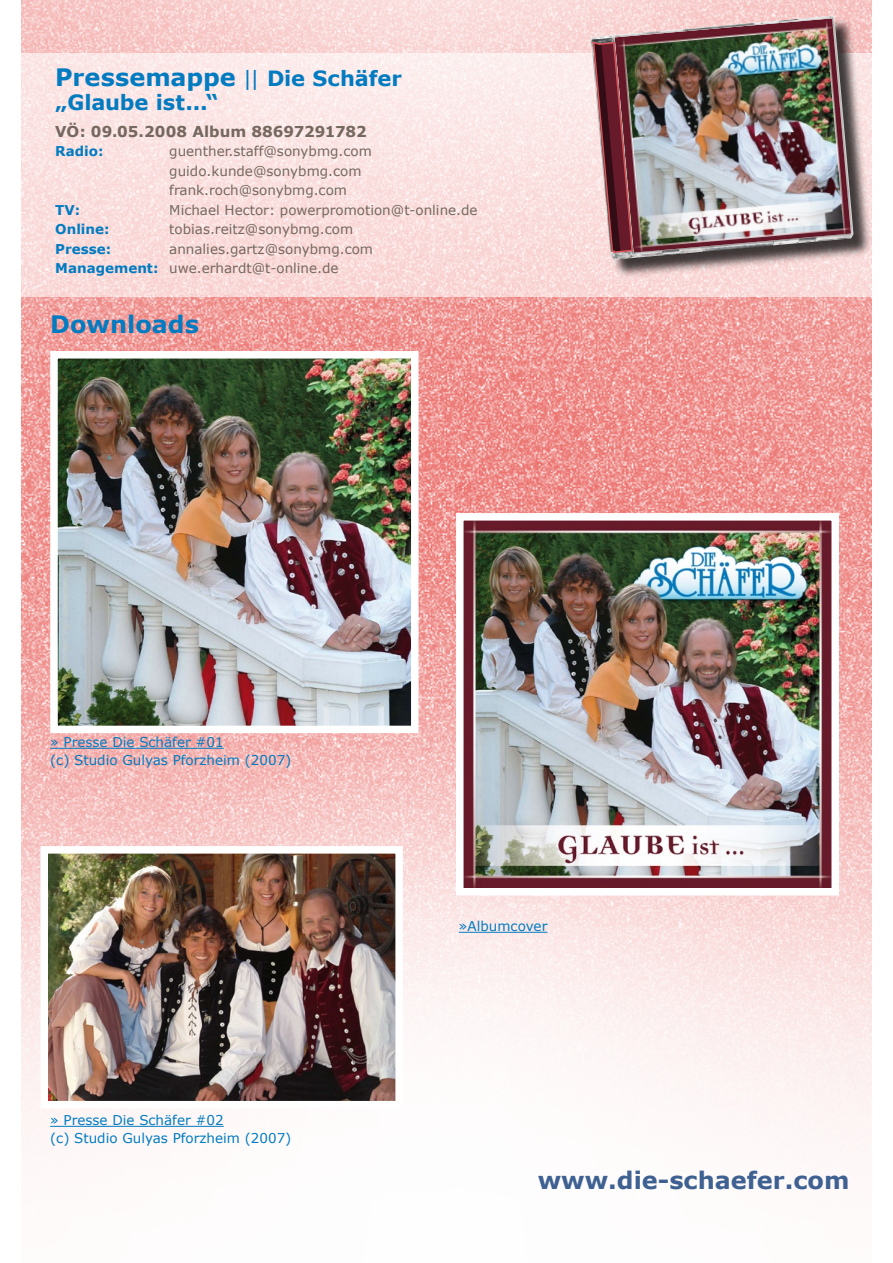
<style>
.page{position:relative;width:893px;height:1263px;background:#fff}
.page>*{position:absolute;margin:0;border:0;box-sizing:border-box;transform-origin:0 0}
.t1{font:700 24px "Verdana";color:#037bc1}
.t2{font:700 24px "Verdana";color:#3e6192}
.t3{font:700 21px "Verdana";color:#037bc1}
.t4{font:700 15px "Verdana";letter-spacing:-.005em;color:#75685f}
.t5{font:13.5px/19.5px "Verdana";color:#75685f}
.t6{font:13.5px "Verdana";color:#037bc1}
.t7{font:700 13.5px "Verdana";color:#037bc1}
.s1{font-weight:400;font-size:21px}
.s2{font-size:21px}
.s3{font-weight:700;color:#037bc1}
</style>
<div class="page">
<img style="left:21px;top:0;width:851px;height:1154px">
<svg style="left:21px;top:53px;width:851px;height:243px;background:#fae2e1"></svg>
<div style="left:592px;top:17px;width:281px;height:262px;background:#000;opacity:.75"></div>
<img style="left:591px;top:16px;width:262px;height:244px">
<svg style="left:592px;top:38px;width:42px;height:216px;background:#9d7076"></svg>
<img style="left:615px;top:18px;width:236px;height:235px">
<hr style="left:50px;top:748px;width:174px;height:1px;background:#037bc1">
<hr style="left:50px;top:1126px;width:174px;height:1px;background:#037bc1">
<hr style="left:459px;top:932px;width:88px;height:1px;background:#037bc1">
<img style="left:465px;top:522px;width:365px;height:364px">
<div style="left:456px;top:513px;width:383px;height:382px;border:8px solid #fff"></div>
<img style="left:50px;top:855px;width:344px;height:244px">
<div style="left:41px;top:846px;width:362px;height:262px;border:8px solid #fff"></div>
<img style="left:59px;top:360px;width:351px;height:364px">
<div style="left:50px;top:351px;width:369px;height:382px;border:8px solid #fff"></div>
<h1 class="t1" style="left:55px;top:62px;width:348px">Pressemappe <span class="s1">||</span> <span class="s2">Die Schäfer</span></h1>
<h2 class="t3" style="left:55px;top:89px;width:165px">„Glaube ist...“</h2>
<p class="t4" style="left:55px;top:122px;width:313px">VÖ: 09.05.2008 Album 88697291782</p>
<p class="t7" style="left:55px;top:143px;width:50px">Radio:</p>
<p class="t5" style="left:169px;top:141px;width:204px">guenther.staff@sonybmg.com guido.kunde@sonybmg.com frank.roch@sonybmg.com</p>
<p class="t7" style="left:55px;top:201px;width:26px">TV:</p>
<p class="t5" style="left:169px;top:200px;width:310px">Michael Hector: powerpromotion@t-online.de</p>
<p class="t7" style="left:55px;top:221px;width:56px">Online:</p>
<p class="t5" style="left:169px;top:219px;width:185px">tobias.reitz@sonybmg.com</p>
<p class="t7" style="left:55px;top:240px;width:57px">Presse:</p>
<p class="t5" style="left:55px;top:239px;width:319px;text-indent:114px">annalies.gartz@sonybmg.com<br><span class="s3">Management:</span> uwe.erhardt@t-online.de</p>
<p class="t1" style="left:50px;top:309px;width:150px">Downloads</p>
<p class="t6" style="left:50px;top:734px;width:175px">» Presse Die Schäfer #01</p>
<p class="t6" style="left:50px;top:752px;width:243px">(c) Studio Gulyas Pforzheim (2007)</p>
<p class="t6" style="left:50px;top:1111px;width:175px">» Presse Die Schäfer #02</p>
<p class="t6" style="left:50px;top:1129px;width:243px">(c) Studio Gulyas Pforzheim (2007)</p>
<p class="t6" style="left:459px;top:917px;width:90px">»Albumcover</p>
<p class="t2" style="left:538px;top:1164px;width:313px">www.die-schaefer.com</p>
</div>
